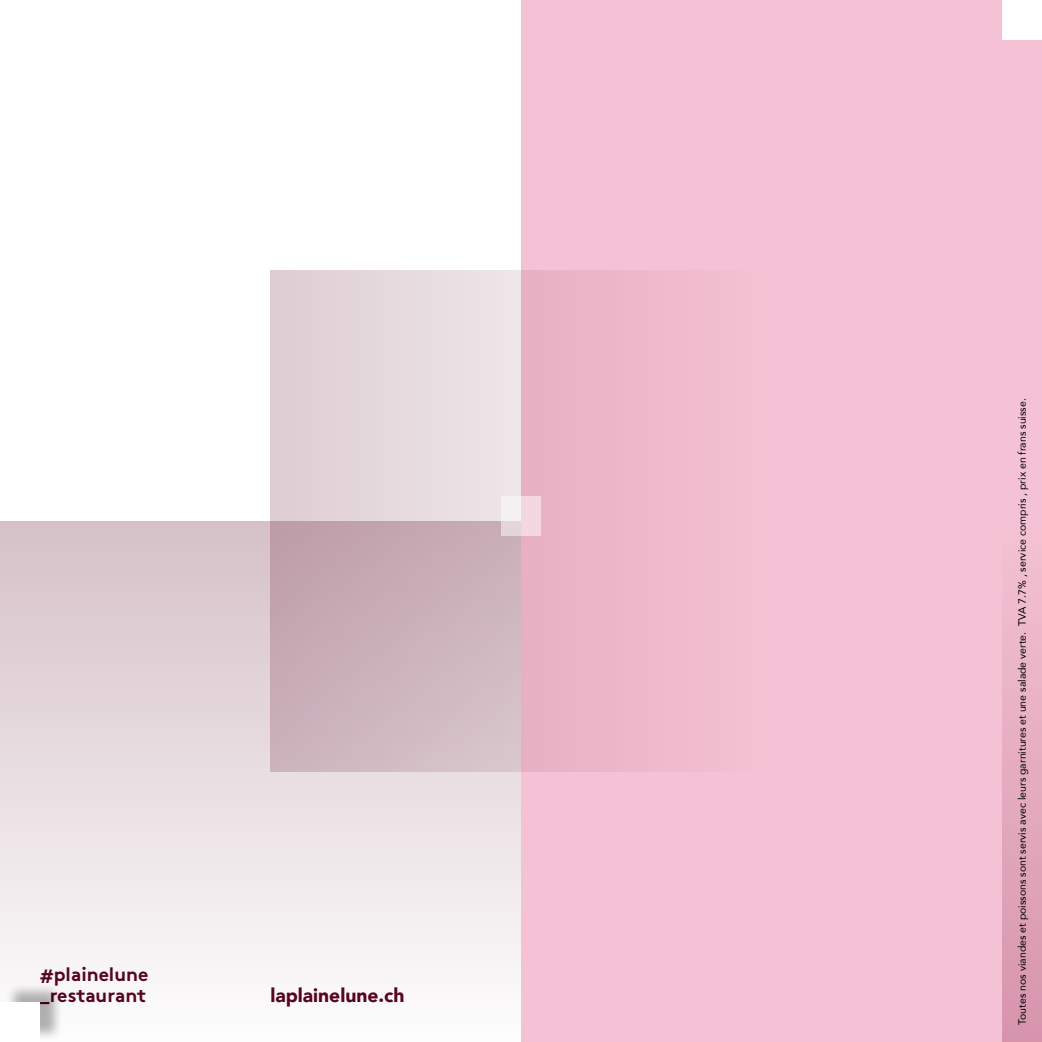
<style>
.page{position:relative;width:1042px;height:1042px;background:#fff}
.page>*{position:absolute;margin:0;border:0;box-sizing:border-box;transform-origin:0 0}
.t1{font:700 19.25px/21px "Brown";color:#570421}
.t2{font:900 19.25px "Avenir";color:#570421}
.t3{font:10.5px "Avenir";color:#000}
.s1{font-family:"Brown Bold Alt";font-weight:400}
</style>
<div class="page">
<div style="left:0;top:521px;width:521px;height:521px;background:linear-gradient(to bottom,#d5c0c8,#fdfdfd)"></div>
<svg style="left:270px;top:270px;width:251px;height:501px;background:#d8c5cc"></svg>
<div style="left:521px;top:0;width:521px;height:1042px;background:linear-gradient(to right,#f1bdcf,#f3c1d3)"></div>
<div style="left:1002px;top:0;width:40px;height:40px;background:#fff"></div>
<div style="left:4px;top:982px;width:59px;height:59px;background:#000;opacity:.3"></div>
<div style="left:0;top:1002px;width:40px;height:40px;background:#fff"></div>
<svg style="left:501px;top:496px;width:40px;height:40px;fill:#f3d7e1"></svg>
<h1 class="t1" style="left:40px;top:962px;width:110px"><span class="s1">#</span>plainelune _restaurant</h1>
<h1 class="t2" style="left:270px;top:979px;width:136px">laplainelune.ch</h1>
<p class="t3" style="left:1013px;top:1024px;width:628px;rotate:-90deg">Toutes nos viandes et poissons sont servis avec leurs garnitures et une salade verte. TVA 7.7% , service compris , prix en frans suisse.</p>
</div>
